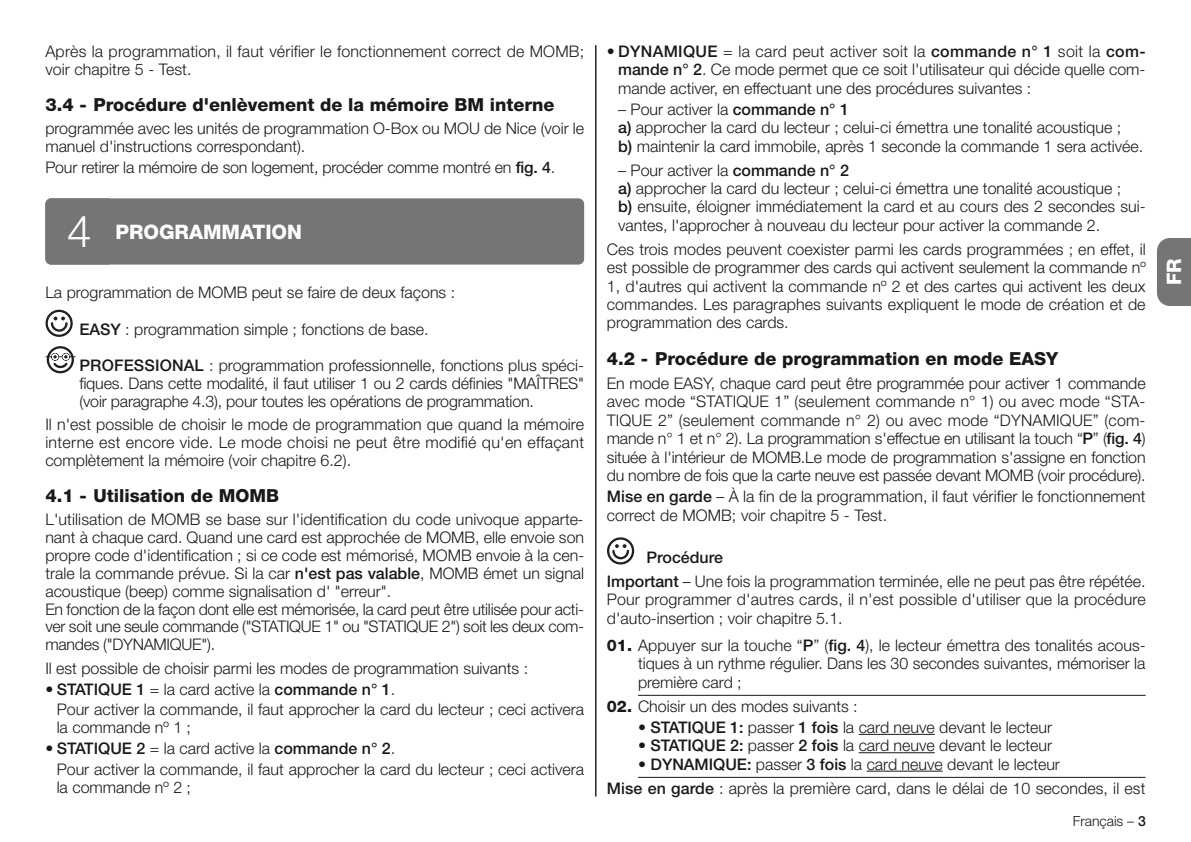
<style>
.page{position:relative;width:1191px;height:842px;background:#fff}
.page>*{position:absolute;margin:0;border:0;box-sizing:border-box;transform-origin:0 0}
.t1{font:800 20px "Helvetica Neue";color:#fff}
.t2{font:800 18px "Helvetica Neue";color:#191919}
.t3{font:300 16px/18.4px "Helvetica Neue";color:#191919}
.t4{font:300 14px "Helvetica Neue";color:#191919}
.s1{font-weight:500}
.s2{font-weight:300;font-size:44px}
.s3{font-weight:800}
</style>
<div class="page">
<div style="left:1157px;top:238px;width:34px;height:68px;background:#757575"></div>
<hr style="left:595px;top:45px;width:1px;height:751px;background:#191919">
<svg style="left:46px;top:346px;width:29px;height:27px"></svg>
<svg style="left:46px;top:310px;width:27px;height:27px"></svg>
<svg style="left:48px;top:312px;width:22px;height:23px"></svg>
<svg style="left:51px;top:317px;width:17px;height:15px"></svg>
<div style="left:45px;top:198px;width:539px;height:67px;background:#757575;border-radius:6px"></div>
<hr style="left:638px;top:695px;width:507px;height:1px;background:#191919">
<hr style="left:858px;top:734px;width:76px;height:1px;background:#191919">
<hr style="left:858px;top:752px;width:76px;height:1px;background:#191919">
<hr style="left:638px;top:777px;width:507px;height:1px;background:#191919">
<hr style="left:866px;top:771px;width:76px;height:1px;background:#191919">
<svg style="left:607px;top:537px;width:28px;height:28px"></svg>
<svg style="left:607px;top:537px;width:27px;height:27px"></svg>
<svg style="left:609px;top:540px;width:23px;height:22px"></svg>
<svg style="left:612px;top:544px;width:17px;height:15px"></svg>
<p class="t3" style="left:45px;top:44px;width:540px">Après la programmation, il faut vérifier le fonctionnement correct de MOMB; voir chapitre 5 - Test.</p>
<p class="t2" style="left:45px;top:98px;width:510px">3.4 - Procédure d'enlèvement de la mémoire BM interne</p>
<p class="t3" style="left:45px;top:121px;width:540px">programmée avec les unités de programmation O-Box ou MOU de Nice (voir le manuel d'instructions correspondant).</p>
<p class="t3" style="left:45px;top:160px;width:511px">Pour retirer la mémoire de son logement, procéder comme montré en <span class="s1">fig. 4</span>.</p>
<p class="t1" style="left:67px;top:224px;width:236px"><span class="s2">4</span> PROGRAMMATION</p>
<p class="t3" style="left:45px;top:284px;width:411px">La programmation de MOMB peut se faire de deux façons :</p>
<p class="t3" style="left:79px;top:314px;width:506px;line-height:35px"><span class="s1">EASY</span> : programmation simple ; fonctions de base.<br><span class="s1">PROFESSIONAL</span> : programmation professionnelle, fonctions plus spéci-</p>
<p class="t3" style="left:79px;top:375px;width:506px">fiques. Dans cette modalité, il faut utiliser 1 ou 2 cards définies "MAÎTRES" (voir paragraphe 4.3), pour toutes les opérations de programmation.</p>
<p class="t3" style="left:45px;top:417px;width:540px;line-height:17.8px;text-align:justify">Il n'est possible de choisir le mode de programmation que quand la mémoire interne est encore vide. Le mode choisi ne peut être modifié qu'en effaçant complètement la mémoire (voir chapitre 6.2).</p>
<p class="t2" style="left:45px;top:489px;width:235px">4.1 - Utilisation de MOMB</p>
<p class="t3" style="left:45px;top:512px;width:540px;line-height:17.8px">L'utilisation de MOMB se base sur l'identification du code univoque apparte&shy;nant à chaque card. Quand une card est approchée de MOMB, elle envoie son propre code d'identification ; si ce code est mémorisé, MOMB envoie à la cen&shy;trale la commande prévue. Si la car <span class="s1">n'est pas valable</span>, MOMB émet un signal acoustique (beep) comme signalisation d' "erreur".<br>En fonction de la façon dont elle est mémorisée, la card peut être utilisée pour acti&shy;ver soit une seule commande ("STATIQUE 1" ou "STATIQUE 2") soit les deux com&shy;mandes ("DYNAMIQUE").</p>
<p class="t3" style="left:45px;top:660px;width:484px">Il est possible de choisir parmi les modes de programmation suivants :</p>
<p class="t3" style="left:57px;top:680px;width:529px;line-height:20.8px;text-indent:-11px">• <span class="s1">STATIQUE 1</span> = la card active la <span class="s1">commande n° 1</span>.<br>Pour activer la commande, il faut approcher la card du lecteur ; ceci activera</p>
<p class="t3" style="left:57px;top:720px;width:136px">la commande nº 1 ;</p>
<p class="t3" style="left:57px;top:739px;width:529px;line-height:21px;text-indent:-11px"><span class="s1">• STATIQUE 2</span> = la card active la <span class="s1">commande n° 2</span>.<br>Pour activer la commande, il faut approcher la card du lecteur ; ceci activera</p>
<p class="t3" style="left:57px;top:779px;width:136px">la commande nº 2 ;</p>
<p class="t3" style="left:618px;top:43px;width:529px;text-align:justify;text-indent:-11px">• <span class="s1">DYNAMIQUE</span> = la card peut activer soit la <span class="s1">commande n° 1</span> soit la <span class="s1">com&shy;mande n° 2</span>. Ce mode permet que ce soit l'utilisateur qui décide quelle com&shy;mande activer, en effectuant une des procédures suivantes :</p>
<p class="t3" style="left:618px;top:101px;width:526px">– Pour activer la <span class="s1">commande n° 1<br>a)</span> approcher la card du lecteur ; celui-ci émettra une tonalité acoustique ;<br><span class="s1">b)</span> maintenir la card immobile, après 1 seconde la commande 1 sera activée.</p>
<p class="t3" style="left:618px;top:162px;width:529px">– Pour activer la <span class="s1">commande n° 2<br>a)</span> approcher la card du lecteur ; celui-ci émettra une tonalité acoustique ;<br><span class="s1">b)</span> ensuite, éloigner immédiatement la card et au cours des 2 secondes sui&shy;vantes, l'approcher à nouveau du lecteur pour activer la commande 2.</p>
<p class="t3" style="left:607px;top:241px;width:540px;text-align:justify">Ces trois modes peuvent coexister parmi les cards programmées ; en effet, il est possible de programmer des cards qui activent seulement la commande nº 1, d'autres qui activent la commande nº 2 et des cartes qui activent les deux commandes. Les paragraphes suivants expliquent le mode de création et de programmation des cards.</p>
<p class="t2" style="left:607px;top:352px;width:453px">4.2 - Procédure de programmation en mode EASY</p>
<p class="t3" style="left:607px;top:376px;width:540px;text-align:justify">En mode EASY, chaque card peut être programmée pour activer 1 commande avec mode “STATIQUE 1” (seulement commande n° 1) ou avec mode “STA-TIQUE 2” (seulement commande n° 2) ou avec mode “DYNAMIQUE” (com&shy;mande n° 1 et n° 2). La programmation s'effectue en utilisant la touch “<span class="s1">P</span>” (<span class="s1">fig. 4</span>) située à l'intérieur de MOMB.Le mode de programmation s'assigne en fonction du nombre de fois que la carte neuve est passée devant MOMB (voir procédure).</p>
<p class="t3" style="left:607px;top:489px;width:540px"><span class="s1">Mise en garde</span> – À la fin de la programmation, il faut vérifier le fonctionnement correct de MOMB; voir chapitre 5 - Test.</p>
<p class="t3" style="left:607px;top:547px;width:540px;line-height:24px;text-indent:40px"><span class="s1">Procédure<br>Important</span> – Une fois la programmation terminée, elle ne peut pas être répétée.</p>
<p class="t3" style="left:607px;top:592px;width:540px">Pour programmer d'autres cards, il n'est possible d'utiliser que la procédure d'auto-insertion ; voir chapitre 5.1.</p>
<p class="t3" style="left:638px;top:637px;width:509px;text-align:justify;text-indent:-31px"><span class="s3">01.</span> Appuyer sur la touche “<span class="s1">P</span>” (<span class="s1">fig. 4</span>), le lecteur émettra des tonalités acous&shy;tiques à un rythme régulier. Dans les 30 secondes suivantes, mémoriser la première card ;</p>
<p class="t3" style="left:607px;top:698px;width:252px"><span class="s3">02.</span> Choisir un des modes suivants :</p>
<p class="t3" style="left:638px;top:719px;width:415px">• <span class="s1">STATIQUE 1:</span> passer <span class="s1">1 fois</span> la card neuve devant le lecteur</p>
<p class="t3" style="left:638px;top:738px;width:415px">• <span class="s1">STATIQUE 2:</span> passer <span class="s1">2 fois</span> la card neuve devant le lecteur</p>
<p class="t3" style="left:607px;top:753px;width:540px;line-height:24px;text-indent:31px">• <span class="s1">DYNAMIQUE:</span> passer <span class="s1">3 fois</span> la card neuve devant le lecteur<br><span class="s1">Mise en garde</span> : après la première card, dans le délai de 10 secondes, il est</p>
<p class="t4" style="left:1072px;top:816px;width:75px">Français – <span class="s1">3</span></p>
<p class="t1" style="left:1167px;top:285px;width:28px;rotate:-90deg">FR</p>
</div>
